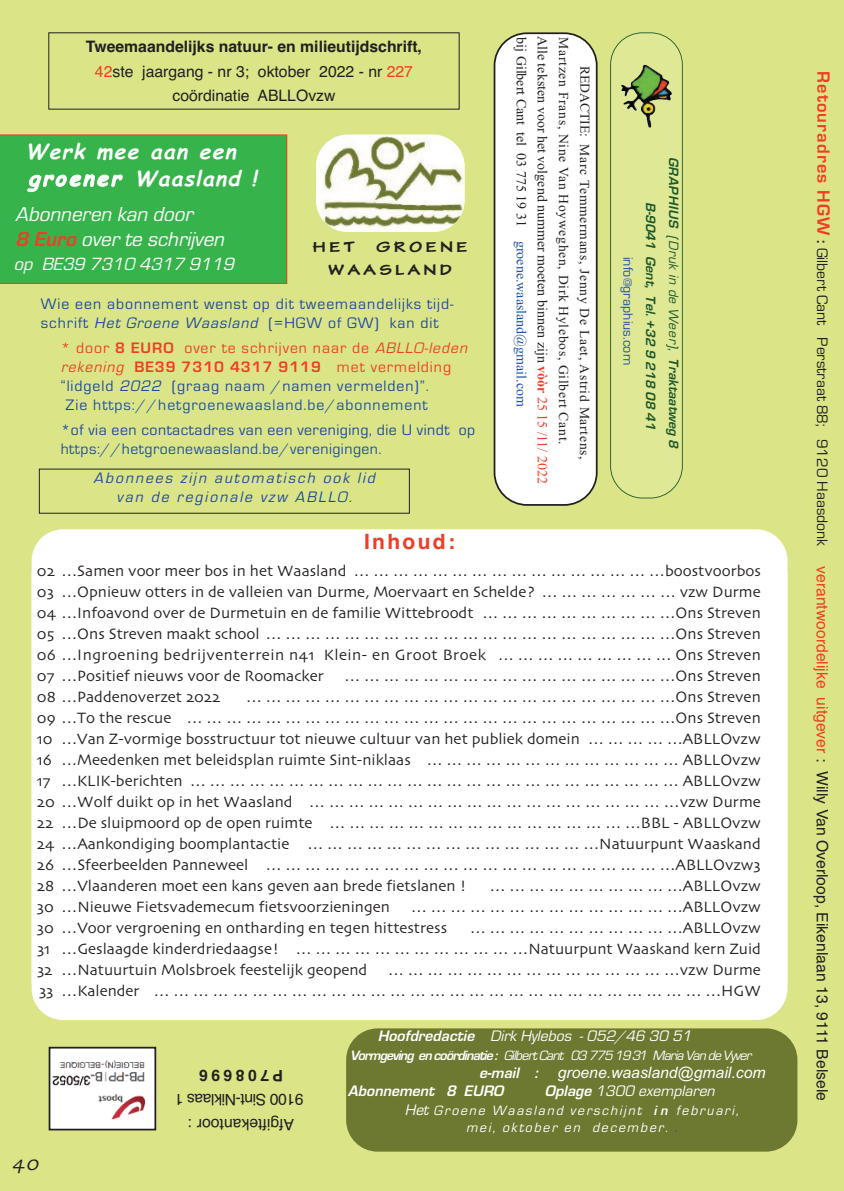
<style>
.page{position:relative;width:844px;height:1191px;background:#fff}
.page>*{position:absolute;margin:0;border:0;box-sizing:border-box;transform-origin:0 0}
.t1{font:italic 21px/25.2px "Eurostile";color:#fff}
.t2{font:italic 700 21px/27.1px "Comic Sans MS";color:#fff}
.t3{font:700 21px "Helvetica";letter-spacing:.11em;color:#ef3e25}
.t4{font:italic 21px "Skia";color:#231f20}
.t5{font:italic 18.38px "Eurostile";color:#fff}
.t6{font:15.75px/21px "Skia";color:#231f20;text-align:justify}
.t7{font:15.75px/24.5px "Helvetica";color:#231f20;text-align:center}
.t8{font:15.75px/18.9px "Eurostile";letter-spacing:.06em;color:#1f499f}
.t9{font:15.75px "Eurostile";letter-spacing:.045em;color:#1e51a3}
.t10{font:italic 15.75px "Eurostile";color:#fff}
.t11{font:italic 15.75px/18.9px "Eurostile";color:#1f499f;text-align:center}
.t12{font:15.75px "Eurostile";letter-spacing:.03em;color:#1f499f}
.t13{font:15.75px "Eurostile";letter-spacing:.06em;color:#ef3e25}
.t14{font:700 15.75px "Eurostile";letter-spacing:.065em;color:#ef3e25}
.t15{font:italic 15.75px "Arial";color:#fff}
.t16{font:15.75px/23.6px "Comicbk";letter-spacing:.18em;color:#231f20}
.t17{font:italic 700 15.75px "Eurostile";color:#fff}
.t18{font:700 15.75px "Helvetica";letter-spacing:.225em;color:#231f20}
.t19{font:italic 14px/17.7px "Eurostile";color:#fff;text-align:center}
.t20{font:14px/21px "Times New Roman";color:#231f20}
.t21{font:italic 700 14px/22.8px "Eurostile";color:#1d582d}
.t22{font:14px "Eurostile";color:#1e51a3}
.t23{font:13.65px/21px "Times New Roman";letter-spacing:.05em;color:#231f20}
.s1{font-weight:700;color:#ef3e25}
.s2{color:#ef3e25}
.s3{color:#1e51a3}
.s4{font-weight:700}
.s5{font-weight:400}
.s6{font-style:italic}
.s7{font-weight:400;font-style:italic}
.s8{color:#1f499f}
.s9{font-family:"Eurostile";font-weight:700}
.s10{font-size:15.75px}
.s11{font-family:"Eurostile";font-weight:700;font-size:18.38px;color:#ef3e25}
.s12{font-family:"Eurostile"}
</style>
<div class="page">
<div style="left:0;top:0;width:843px;height:1191px;background:#dbe587"></div>
<img style="left:316px;top:135px;width:148px;height:97px;border-radius:32px">
<div style="left:0;top:135px;width:287px;height:148px;background:#36b44b"></div>
<div style="left:346px;top:1028px;width:451px;height:123px;background:#6d7831;border-radius:32px"></div>
<img style="left:52px;top:1049px;width:101px;height:78px">
<div style="left:49px;top:1046px;width:107px;height:84px;border:2px solid #231f20"></div>
<div style="left:493px;top:32px;width:104px;height:474px;background:#fff"></div>
<div style="left:611px;top:33px;width:70px;height:464px;background:#dfe894;border-radius:32px"></div>
<div style="left:610px;top:32px;width:72px;height:466px;border:2px solid #1d582d;border-radius:32px"></div>
<img style="left:621px;top:65px;width:51px;height:63px">
<div style="left:32px;top:529px;width:755px;height:491px;background:#fff;border-radius:32px"></div>
<p class="t20" style="left:553px;top:36px;width:449px;rotate:90deg">Alle teksten voor het volgend nummer moeten binnen zijn <span class="s1">vòòr</span> <span class="s2">25 15 /11/ 2022 </span>bij Gilbert Cant tel 03 775 19 31 <span class="s3">groene.waasland@gmail.com</span></p>
<p class="t23" style="left:595px;top:37px;width:423px;text-indent:28px;rotate:90deg">REDACTIE: Marc Temmermans, Jenny De Laet, Astrid Martens,<br>Martzen Frans, Nine Van Hoyweghen, Dirk Hylebos, Gilbert Cant.</p>
<p class="t7" style="left:86px;top:34px;width:337px"><span class="s4">Tweemaandelijks natuur- en milieutijdschrift,<br></span><span class="s2">42</span>ste jaargang - nr 3; oktober 2022 - nr <span class="s2">227 </span>coördinatie ABLLOvzw</p>
<h1 class="t2" style="left:26px;top:138px;width:239px">Werk mee aan een groener Waasland !</h1>
<h1 class="t1" style="left:15px;top:201px;width:215px">Abonneren kan door<br><span class="s1">8 Euro</span> over te schrijven</h1>
<p class="t5" style="left:14px;top:252px;width:226px">op BE39 7310 4317 9119</p>
<p class="t21" style="left:685px;top:202px;width:251px;text-indent:-45px;rotate:90deg">GRAPHIUS <span class="s5">(Druk in de Weer),</span> Traktaatweg 8<br>B-9041 Gent, Tel. +32 9 218 08 41</p>
<p class="t16" style="left:328px;top:234px;width:141px;text-indent:48px">GROENE<br>WAASLAND</p>
<p class="t16" style="left:313px;top:234px;width:43px">HET</p>
<p class="t22" style="left:636px;top:257px;width:110px;rotate:90deg">info@graphius.com</p>
<p class="t8" style="left:41px;top:294px;width:414px">Wie een abonnement wenst op dit tweemaandelijks tijd&shy;schrift <span class="s6">HetGroeneWaasland</span> (=HGW of GW) kan dit</p>
<p class="t13" style="left:61px;top:338px;width:411px">* door <span class="s4">8 EURO</span> over te schrijven naar de <span class="s6">ABLLO-leden</span></p>
<p class="t14" style="left:61px;top:357px;width:391px"><span class="s7">rekening</span> BE39 7310 4317 9119 <span class="s5">met vermelding</span></p>
<p class="t8" style="left:61px;top:376px;width:369px">“lidgeld <span class="s6">2022</span> (graag naam /namen vermelden)”.</p>
<p class="t9" style="left:66px;top:395px;width:363px"><span class="s8">Zie</span> https://hetgroenewaasland.be/abonnement</p>
<p class="t12" style="left:61px;top:420px;width:416px">*of via een contactadres van een vereniging, die U vindt op</p>
<p class="t9" style="left:61px;top:439px;width:322px">https://hetgroenewaasland.be/verenigingen.</p>
<p class="t11" style="left:94px;top:468px;width:286px">Abonnees zijn automatisch ook lid van de regionale vzw ABLLO.</p>
<h1 class="t3" style="left:364px;top:530px;width:92px">Inhoud:</h1>
<p class="t6" style="left:37px;top:560px;width:725px">02 …Samen voor meer bos in het Waasland … … … … … … … … … … … … … … … …boostvoorbos 03 …Opnieuw otters in de valleien van Durme, Moervaart en Schelde? … … … … … … … vzw Durme 04 …Infoavond over de Durmetuin en de familie Wittebroodt … … … … … … … … … …Ons Streven 05 …Ons Streven maakt school … … … … … … … … … … … … … … … … … … … … …Ons Streven 06 …Ingroening bedrijventerrein n41 Klein- en Groot Broek … … … … … … … … … Ons Streven 07 …Positief nieuws voor de Roomacker</p>
<p class="t6" style="left:344px;top:665px;width:417px">… … … … … … … … … … … … … … … … …Ons Streven</p>
<p class="t6" style="left:37px;top:686px;width:185px">08 …Paddenoverzet 2022</p>
<p class="t6" style="left:37px;top:686px;width:725px;text-indent:209px">… … … … … … … … … … … … … … … … … … … … … …Ons Streven 09 …To the rescue … … … … … … … … … … … … … … … … … … … … … … … … …Ons Streven 10 …Van Z-vormige bosstructuur tot nieuwe cultuur van het publiek domein … … … … …ABLLOvzw 16 …Meedenken met beleidsplan ruimte Sint-niklaas … … … … … … … … … … … … … ABLLOvzw 17 …KLIK-berichten … … … … … … … … … … … … … … … … … … … … … … … … … ABLLOvzw 20 …Wolf duikt op in het Waasland … … … … … … … … … … … … … … … … … … …vzw Durme 22 …De sluipmoord op de open ruimte … … … … … … … … … … … … … … … …BBL - ABLLOvzw 24 …Aankondiging boomplantactie … … … … … … … … … … … … … … …Natuurpunt Waaskand 26 …Sfeerbeelden Panneweel … … … … … … … … … … … … … … … … … … … … …ABLLOvzw3<br>28 …Vlaanderen moet een kans geven aan brede fietslanen !</p>
<p class="t6" style="left:489px;top:875px;width:272px">… … … … … … … … … …ABLLOvzw</p>
<p class="t6" style="left:37px;top:896px;width:354px">30 …Nieuwe Fietsvademecum fietsvoorzieningen</p>
<p class="t6" style="left:37px;top:896px;width:725px;text-indent:374px">… … … … … … … … … … … … … …ABLLOvzw<br>30 …Voor vergroening en ontharding en tegen hittestress</p>
<p class="t6" style="left:37px;top:917px;width:725px;text-indent:433px">… … … … … … … … … … …ABLLOvzw 31 …Geslaagde kinderdriedaagse! … … … … … … … … … … … …Natuurpunt Waaskand kern Zuid 32 …Natuurtuin Molsbroek feestelijk geopend</p>
<p class="t6" style="left:39px;top:959px;width:723px;text-align:right">… … … … … … … … … … … … … … …vzw Durme<br>33 …Kalender … … … … … … … … … … … … … … … … … … … … … … … … … … … … …HGW</p>
<h1 class="t4" style="left:12px;top:1150px;width:34px">40</h1>
<p class="t18" style="left:283px;top:1084px;width:86px;rotate:-180deg">P708696</p>
<p class="t7" style="left:303px;top:1136px;width:130px;rotate:-180deg">A rootnaket f igf :<br>0019 S N- t n i saa l k i 1</p>
<p class="t10" style="left:377px;top:1026px;width:319px"><span class="s4">Hoofdredactie</span> Dirk Hylebos - 052/46 30 51</p>
<p class="t19" style="left:350px;top:1045px;width:406px"><span class="s4">Vormgeving en coördinatie :</span> Gilbert Cant 03 775 1931 Maria Van de Vyver</p>
<p class="t15" style="left:479px;top:1063px;width:288px"><span class="s9">e-mail :</span> groene.waasland@gmail.com</p>
<p class="t17" style="left:348px;top:1081px;width:161px">Abonnement 8 EURO</p>
<p class="t10" style="left:544px;top:1081px;width:175px"><span class="s4">Oplage</span> 1300 exemplaren</p>
<p class="t19" style="left:405px;top:1101px;width:338px"><span class="s10">Het</span> Groene Waasland verschijnt <span class="s4">i n</span> februari, mei, oktober en december. <span class="s8">.</span></p>
<p class="t7" style="left:834px;top:71px;width:1031px;rotate:90deg"><span class="s11">Retouradres HGW</span> <span class="s9">:</span> <span class="s12">Gilbert Cant Perstraat 88; 9120 Haasdonk</span> <span class="s2">verantwoordelijke uitgever</span> : Willy Van Overloop, Eikenlaan 13, 9111 Belsele</p>
</div>
